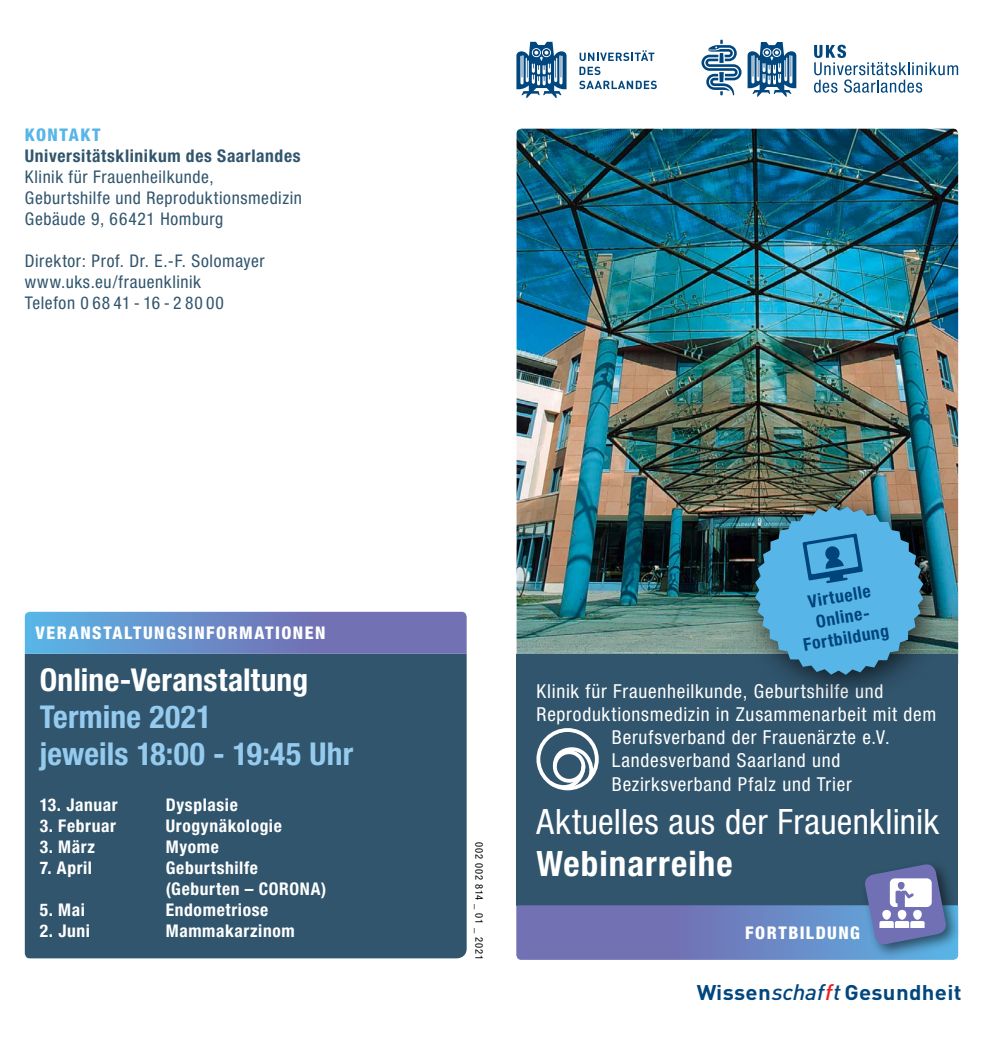
<style>
.page{position:relative;width:983px;height:1042px;background:#fff}
.page>*{position:absolute;margin:0;border:0;box-sizing:border-box;transform-origin:0 0}
.t1{font:condensed 35px "Helvetica Neue LT Pro";letter-spacing:.01em;color:#fff}
.t2{font:700 condensed 35px "Helvetica Neue LT Pro";letter-spacing:.03em;color:#fff}
.t3{font:700 condensed 31.5px/36.8px "Helvetica Neue LT Pro";letter-spacing:.005em;color:#95cbee}
.t4{font:700 condensed 31.5px "Helvetica Neue LT Pro";letter-spacing:.005em;color:#fff}
.t5{font:700 21px "DIN Pro";letter-spacing:.015em;color:#00467f;scale:1.06 1}
.t6{font:condensed 19.25px "Helvetica Neue LT Pro";letter-spacing:.04em;color:#fff}
.t7{font:condensed 17.5px/21px "Helvetica Neue LT Pro";letter-spacing:.035em;color:#31556d}
.t8{font:700 condensed 17.5px/21px "Helvetica Neue LT Pro";letter-spacing:.035em;color:#fff}
.t9{font:800 condensed 17.5px "Helvetica Neue LT Pro";letter-spacing:.085em;color:#fff}
.t10{font:700 condensed 17.5px "Helvetica Neue LT Pro";letter-spacing:.035em;color:#31556d}
.t11{font:700 condensed 17.5px/21px "Helvetica Neue LT Pro";color:#00447c;text-align:center}
.t12{font:800 condensed 17.5px "Helvetica Neue LT Pro";letter-spacing:.08em;color:#57b6e7}
.t13{font:condensed 10.5px "Helvetica Neue LT Pro";letter-spacing:.09em;color:#000}
.s1{font-weight:500;font-style:italic;font-size:22.22px}
.s2{font-weight:500;font-style:italic;font-size:22.22px;color:#ed1d24}
</style>
<div class="page">
<img style="left:516px;top:129px;width:441px;height:525px">
<div style="left:25px;top:654px;width:441px;height:304px;background:#31556d"></div>
<div style="left:516px;top:654px;width:441px;height:251px;background:#31556d"></div>
<div style="left:536px;top:728px;width:62px;height:62px;border:4px solid #fff;border-radius:50%"></div>
<svg style="left:545px;top:745px;width:50px;height:46px"></svg>
<svg style="left:25px;top:612px;width:441px;height:42px;background:#6a87c4"></svg>
<div style="left:859px;top:859px;width:101px;height:100px;background:#000;opacity:.55"></div>
<svg style="left:516px;top:863px;width:441px;height:97px"></svg>
<svg style="left:813px;top:45px;width:144px;height:48px"></svg>
<svg style="left:747px;top:42px;width:49px;height:55px"></svg>
<svg style="left:701px;top:40px;width:40px;height:55px"></svg>
<svg style="left:516px;top:42px;width:50px;height:56px"></svg>
<svg style="left:579px;top:50px;width:75px;height:11px"></svg>
<svg style="left:579px;top:67px;width:21px;height:8px"></svg>
<svg style="left:579px;top:81px;width:77px;height:8px"></svg>
<div style="left:734px;top:486px;width:219px;height:220px;background:#000;opacity:.75"></div>
<svg style="left:754px;top:506px;width:169px;height:169px;background:#4b96bb"></svg>
<p class="t12" style="left:25px;top:124px;width:77px">KONTAKT</p>
<p class="t10" style="left:25px;top:145px;width:277px">Universitätsklinikum des Saarlandes</p>
<p class="t7" style="left:25px;top:166px;width:278px">Klinik für Frauenheilkunde,<br>Geburtshilfe und Reproduktionsmedizin<br>Gebäude 9, 66421 Homburg</p>
<p class="t7" style="left:25px;top:250px;width:241px">Direktor: Prof. Dr. E.-F. Solomayer www.uks.eu/frauenklinik<br>Telefon 0 68 41 - 16 - 2 80 00</p>
<p class="t9" style="left:36px;top:622px;width:291px">VERANSTALTUNGSINFORMATIONEN</p>
<h2 class="t4" style="left:40px;top:661px;width:270px">Online-Veranstaltung</h2>
<h2 class="t3" style="left:40px;top:698px;width:315px">Termine 2021<br>jeweils 18:00 - 19:45 Uhr</h2>
<p class="t8" style="left:40px;top:794px;width:79px">13. Januar</p>
<p class="t8" style="left:166px;top:794px;width:73px">Dysplasie</p>
<p class="t8" style="left:40px;top:815px;width:78px">3. Februar</p>
<p class="t8" style="left:166px;top:815px;width:118px">Urogynäkologie</p>
<p class="t8" style="left:40px;top:836px;width:57px">3. März</p>
<p class="t8" style="left:166px;top:836px;width:55px">Myome</p>
<p class="t8" style="left:40px;top:857px;width:54px">7. April</p>
<p class="t8" style="left:166px;top:857px;width:162px">Geburtshilfe (Geburten – CORONA)</p>
<p class="t8" style="left:40px;top:899px;width:47px">5. Mai</p>
<p class="t8" style="left:166px;top:899px;width:104px">Endometriose</p>
<p class="t8" style="left:40px;top:920px;width:52px">2. Juni</p>
<p class="t8" style="left:166px;top:920px;width:130px">Mammakarzinom</p>
<p class="t13" style="left:485px;top:842px;width:119px;rotate:90deg">002 002 814 _ 01 _ 2021</p>
<p class="t11" style="left:794px;top:593px;width:88px;rotate:-10deg">Virtuelle<br>Online-<br>Fortbildung</p>
<p class="t6" style="left:536px;top:680px;width:348px">Klinik für Frauenheilkunde, Geburtshilfe und</p>
<p class="t6" style="left:536px;top:703px;width:401px">Reproduktionsmedizin in Zusammenarbeit mit dem</p>
<p class="t6" style="left:611px;top:726px;width:279px">Berufsverband der Frauenärzte e.V.</p>
<p class="t6" style="left:611px;top:749px;width:230px">Landesverband Saarland und</p>
<p class="t6" style="left:611px;top:773px;width:241px">Bezirksverband Pfalz und Trier</p>
<h1 class="t1" style="left:536px;top:801px;width:404px">Aktuelles aus der Frauenklinik</h1>
<h1 class="t2" style="left:536px;top:842px;width:198px">Webinarreihe</h1>
<p class="t9" style="left:745px;top:922px;width:116px">FORTBILDUNG</p>
<p class="t5" style="left:696px;top:978px;width:251px">Wissen<span class="s1">schaf</span><span class="s2">f</span><span class="s1">t</span> Gesundheit</p>
</div>
